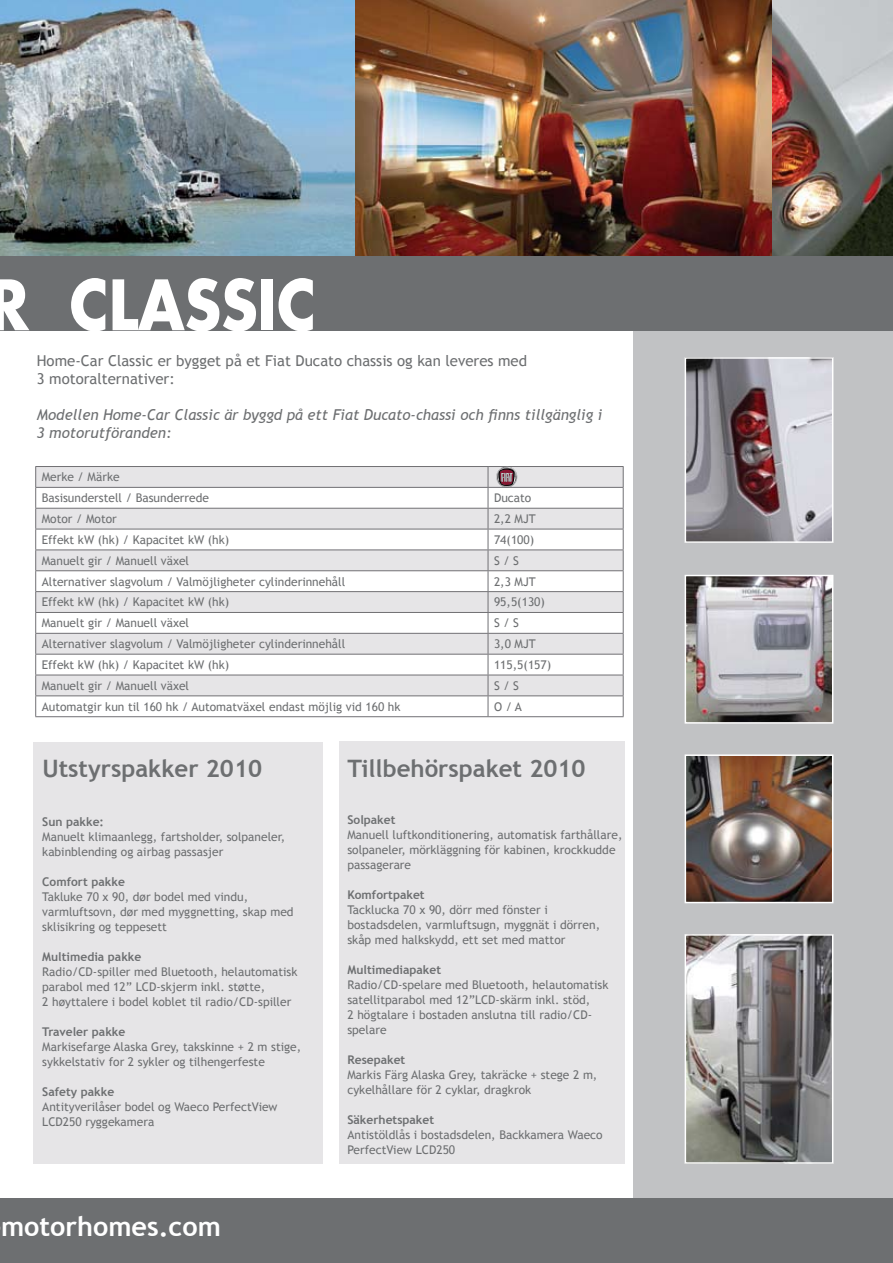
<style>
.page{position:relative;width:893px;height:1263px;background:#fff}
.page>*{position:absolute;margin:0;border:0;box-sizing:border-box;transform-origin:0 0}
.t1{font:700 67.5px "Futura Std";color:#fff;scale:.88 1}
.t2{font:700 27px "Trebuchet MS";color:#fff}
.t3{font:700 24px "Trebuchet MS";color:#6d6f71}
.t4{font:italic 15px/18px "Trebuchet MS";color:#6d6f71}
.t5{font:15px/18px "Trebuchet MS";color:#6d6f71}
.t6{font:12px/15px "Trebuchet MS";color:#6d6f71}
.t7{font:700 12px "Trebuchet MS";color:#6d6f71}
</style>
<div class="page">
<div style="left:633px;top:0;width:260px;height:1206px;background:#c1c2c4"></div>
<svg style="left:36px;top:467px;width:587px;height:228px;fill:#e6e5e7"></svg>
<svg style="left:35px;top:467px;width:1px;height:249px"></svg>
<svg style="left:488px;top:467px;width:1px;height:249px"></svg>
<svg style="left:623px;top:467px;width:1px;height:249px"></svg>
<hr style="left:35px;top:466px;width:453px;height:1px;background:#717074">
<hr style="left:488px;top:466px;width:136px;height:1px;background:#717074">
<hr style="left:35px;top:487px;width:453px;height:1px;background:#717074">
<hr style="left:488px;top:487px;width:136px;height:1px;background:#717074">
<hr style="left:35px;top:508px;width:453px;height:1px;background:#717074">
<hr style="left:488px;top:508px;width:136px;height:1px;background:#717074">
<hr style="left:35px;top:529px;width:453px;height:1px;background:#717074">
<hr style="left:488px;top:529px;width:136px;height:1px;background:#717074">
<hr style="left:35px;top:549px;width:453px;height:1px;background:#717074">
<hr style="left:488px;top:549px;width:136px;height:1px;background:#717074">
<hr style="left:35px;top:570px;width:453px;height:1px;background:#717074">
<hr style="left:488px;top:570px;width:136px;height:1px;background:#717074">
<hr style="left:35px;top:591px;width:453px;height:1px;background:#717074">
<hr style="left:488px;top:591px;width:136px;height:1px;background:#717074">
<hr style="left:35px;top:612px;width:453px;height:1px;background:#717074">
<hr style="left:488px;top:612px;width:136px;height:1px;background:#717074">
<hr style="left:35px;top:633px;width:453px;height:1px;background:#717074">
<hr style="left:488px;top:633px;width:136px;height:1px;background:#717074">
<hr style="left:35px;top:654px;width:453px;height:1px;background:#717074">
<hr style="left:488px;top:654px;width:136px;height:1px;background:#717074">
<hr style="left:35px;top:675px;width:453px;height:1px;background:#717074">
<hr style="left:488px;top:675px;width:136px;height:1px;background:#717074">
<hr style="left:35px;top:695px;width:453px;height:1px;background:#717074">
<hr style="left:488px;top:695px;width:136px;height:1px;background:#717074">
<hr style="left:35px;top:716px;width:453px;height:1px;background:#717074">
<hr style="left:488px;top:716px;width:136px;height:1px;background:#717074">
<div style="left:0;top:1198px;width:893px;height:65px;background:#6d6f71"></div>
<svg style="left:496px;top:466px;width:21px;height:21px"></svg>
<img style="left:0;top:0;width:355px;height:256px">
<img style="left:355px;top:0;width:538px;height:256px">
<img style="left:688px;top:578px;width:142px;height:143px">
<div style="left:685px;top:575px;width:148px;height:149px;border:2px solid #fff"></div>
<img style="left:688px;top:937px;width:142px;height:224px">
<div style="left:685px;top:934px;width:148px;height:230px;border:2px solid #fff"></div>
<img style="left:688px;top:757px;width:142px;height:143px">
<div style="left:685px;top:754px;width:148px;height:149px;border:2px solid #fff"></div>
<div style="left:0;top:256px;width:893px;height:74px;background:#6d6f71"></div>
<img style="left:688px;top:360px;width:142px;height:180px">
<div style="left:685px;top:357px;width:148px;height:186px;border:2px solid #fff"></div>
<div style="left:34px;top:742px;width:289px;height:422px;background:#e6e5e7"></div>
<div style="left:339px;top:742px;width:285px;height:422px;background:#e6e5e7"></div>
<h1 class="t1" style="left:-12px;top:260px;width:374px">R CLASSIC</h1>
<p class="t5" style="left:37px;top:352px;width:492px">Home-Car Classic er bygget på et Fiat Ducato chassis og kan leveres med<br>3 motoralternativer:</p>
<p class="t4" style="left:37px;top:406px;width:567px">Modellen Home-Car Classic är byggd på ett Fiat Ducato-chassi och finns tillgänglig i<br>3 motorutföranden:</p>
<p class="t6" style="left:42px;top:467px;width:169px;line-height:20.9px">Merke / Märke<br>Basisunderstell / Basunderrede</p>
<p class="t6" style="left:494px;top:491px;width:39px">Ducato</p>
<p class="t6" style="left:42px;top:511px;width:77px">Motor / Motor</p>
<p class="t6" style="left:494px;top:511px;width:43px">2,2 MJT</p>
<p class="t6" style="left:42px;top:532px;width:189px">Effekt kW (hk) / Kapacitet kW (hk)</p>
<p class="t6" style="left:494px;top:532px;width:42px">74(100)</p>
<p class="t6" style="left:42px;top:553px;width:149px">Manuelt gir / Manuell växel</p>
<p class="t6" style="left:494px;top:553px;width:27px">S / S</p>
<p class="t6" style="left:42px;top:574px;width:305px">Alternativer slagvolum / Valmöjligheter cylinderinnehåll</p>
<p class="t6" style="left:494px;top:574px;width:43px">2,3 MJT</p>
<p class="t6" style="left:42px;top:595px;width:189px">Effekt kW (hk) / Kapacitet kW (hk)</p>
<p class="t6" style="left:494px;top:595px;width:52px">95,5(130)</p>
<p class="t6" style="left:42px;top:616px;width:149px">Manuelt gir / Manuell växel</p>
<p class="t6" style="left:494px;top:616px;width:27px">S / S</p>
<p class="t6" style="left:42px;top:636px;width:305px">Alternativer slagvolum / Valmöjligheter cylinderinnehåll</p>
<p class="t6" style="left:494px;top:636px;width:43px">3,0 MJT</p>
<p class="t6" style="left:42px;top:657px;width:189px">Effekt kW (hk) / Kapacitet kW (hk)</p>
<p class="t6" style="left:494px;top:657px;width:59px">115,5(157)</p>
<p class="t6" style="left:42px;top:678px;width:149px">Manuelt gir / Manuell växel</p>
<p class="t6" style="left:494px;top:678px;width:27px">S / S</p>
<p class="t6" style="left:42px;top:699px;width:360px">Automatgir kun til 160 hk / Automatväxel endast möjlig vid 160 hk</p>
<p class="t6" style="left:494px;top:699px;width:30px">O / A</p>
<h3 class="t3" style="left:42px;top:753px;width:221px">Utstyrspakker 2010</h3>
<p class="t7" style="left:42px;top:814px;width:63px">Sun pakke:</p>
<p class="t6" style="left:42px;top:829px;width:244px">Manuelt klimaanlegg, fartsholder, solpaneler, kabinblending og airbag passasjer</p>
<p class="t7" style="left:42px;top:874px;width:84px">Comfort pakke</p>
<p class="t6" style="left:42px;top:889px;width:253px">Takluke 70 x 90, dør bodel med vindu, varmluftsovn, dør med myggnetting, skap med sklisikring og teppesett</p>
<p class="t7" style="left:42px;top:949px;width:101px">Multimedia pakke</p>
<p class="t6" style="left:42px;top:964px;width:257px">Radio/CD-spiller med Bluetooth, helautomatisk parabol med 12” LCD-skjerm inkl. støtte,<br>2 høyttalere i bodel koblet til radio/CD-spiller</p>
<p class="t7" style="left:42px;top:1024px;width:85px">Traveler pakke</p>
<p class="t6" style="left:42px;top:1039px;width:260px">Markisefarge Alaska Grey, takskinne + 2 m stige, sykkelstativ for 2 sykler og tilhengerfeste</p>
<p class="t7" style="left:42px;top:1084px;width:74px">Safety pakke</p>
<p class="t6" style="left:42px;top:1099px;width:237px">Antityverilåser bodel og Waeco PerfectView<br>LCD250 ryggekamera</p>
<h2 class="t2" style="left:1px;top:1209px;width:221px">motorhomes.com</h2>
<h3 class="t3" style="left:348px;top:753px;width:240px">Tillbehörspaket 2010</h3>
<p class="t7" style="left:347px;top:812px;width:50px">Solpaket</p>
<p class="t6" style="left:347px;top:828px;width:276px">Manuell luftkonditionering, automatisk farthållare, solpaneler, mörkläggning för kabinen, krockkudde passagerare</p>
<p class="t7" style="left:347px;top:887px;width:79px">Komfortpaket</p>
<p class="t6" style="left:347px;top:903px;width:254px">Tacklucka 70 x 90, dörr med fönster i bostadsdelen, varmluftsugn, myggnät i dörren, skåp med halkskydd, ett set med mattor</p>
<p class="t7" style="left:347px;top:962px;width:95px">Multimediapaket</p>
<p class="t6" style="left:347px;top:978px;width:262px">Radio/CD-spelare med Bluetooth, helautomatisk satellitparabol med 12”LCD-skärm inkl. stöd,<br>2 högtalare i bostaden anslutna till radio/CD&shy;spelare</p>
<p class="t7" style="left:347px;top:1052px;width:59px">Resepaket</p>
<p class="t6" style="left:347px;top:1068px;width:251px">Markis Färg Alaska Grey, takräcke + stege 2 m, cykelhållare för 2 cyklar, dragkrok</p>
<p class="t7" style="left:347px;top:1112px;width:88px">Säkerhetspaket</p>
<p class="t6" style="left:347px;top:1128px;width:257px">Antistöldlås i bostadsdelen, Backkamera Waeco<br>PerfectView LCD250</p>
</div>
